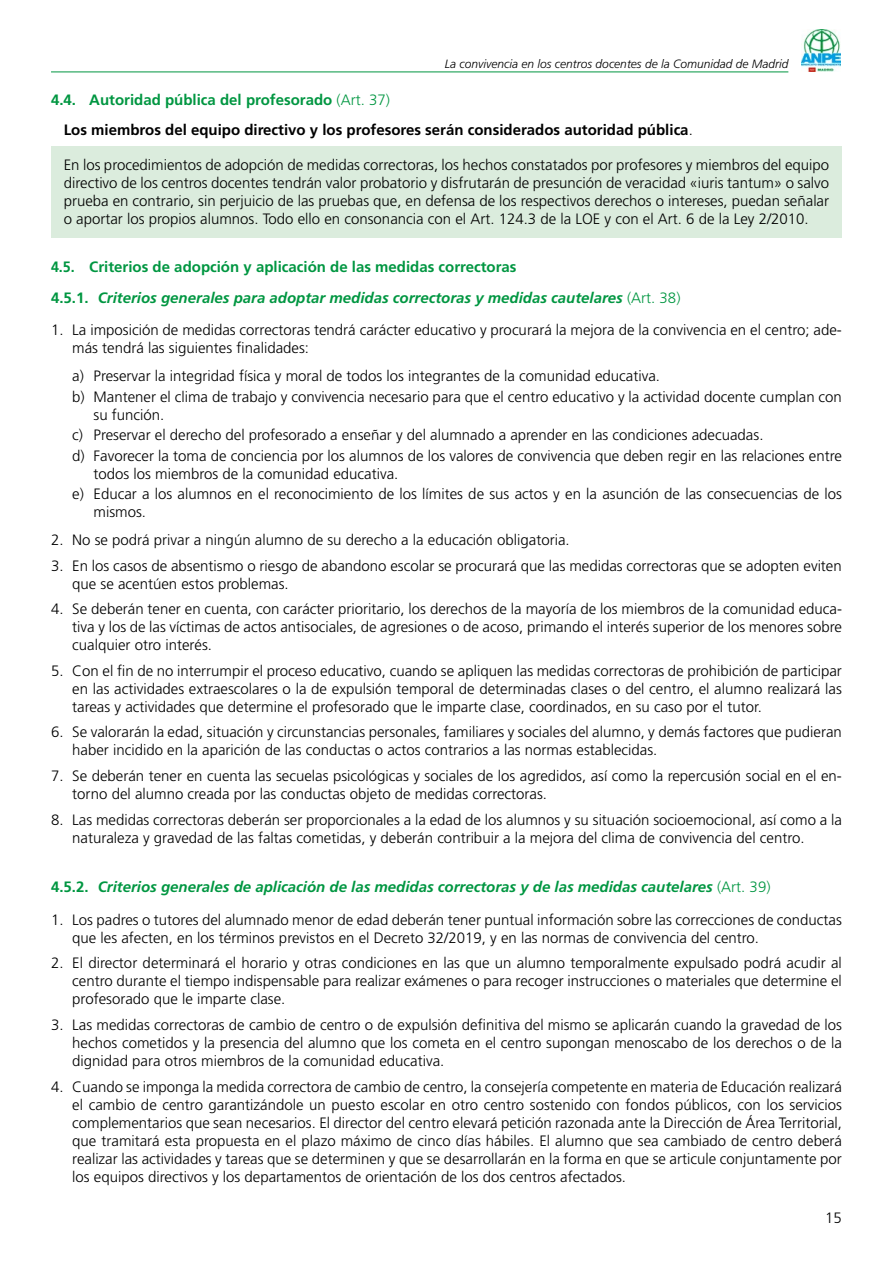
<style>
.page{position:relative;width:893px;height:1263px;background:#fff}
.page>*{position:absolute;margin:0;border:0;box-sizing:border-box;transform-origin:0 0}
.t1{font:300 15px/18px "Frutiger";color:#000}
.t2{font:italic 700 15px/30.8px "Frutiger";color:#009641}
.t3{font:700 15px/29.7px "Frutiger";color:#000}
.t4{font:italic 300 12px "Frutiger";color:#000}
.s1{color:#009641}
.s2{font-weight:300;color:#009641}
.s3{font-weight:300}
.s4{font-style:normal}
.s5{font-weight:300;font-style:normal}
</style>
<div class="page">
<img style="left:802px;top:29px;width:38px;height:43px">
<hr style="left:51px;top:72px;width:737px;height:1px;background:#009641">
<div style="left:51px;top:147px;width:791px;height:91px;background:#dbecdd"></div>
<p class="t4" style="left:445px;top:57px;width:345px">La convivencia en los centros docentes de la Comunidad de Madrid</p>
<p class="t3" style="left:64px;top:85px;width:631px;text-indent:-13px"><span class="s1">4.4. Autoridad pública del profesorado</span> <span class="s2">(Art. 37)<br></span>Los miembros del equipo directivo y los profesores serán considerados autoridad pública<span class="s3">.</span></p>
<p class="t1" style="left:64px;top:156px;width:767px;text-align:justify">En los procedimientos de adopción de medidas correctoras, los hechos constatados por profesores y miembros del equipo directivo de los centros docentes tendrán valor probatorio y disfrutarán de presunción de veracidad «iuris tantum» o salvo prueba en contrario, sin perjuicio de las pruebas que, en defensa de los respectivos derechos o intereses, puedan señalar o aportar los propios alumnos. Todo ello en consonancia con el Art. 124.3 de la LOE y con el Art. 6 de la Ley 2/2010.</p>
<p class="t2" style="left:51px;top:251px;width:631px"><span class="s4">4.5. Criterios de adopción y aplicación de las medidas correctoras<br>4.5.1.</span> Criterios generales para adoptar medidas correctoras y medidas cautelares <span class="s5">(Art. 38)</span></p>
<p class="t1" style="left:72px;top:321px;width:771px;text-indent:-21px">1. La imposición de medidas correctoras tendrá carácter educativo y procurará la mejora de la convivencia en el centro; ade&shy;más tendrá las siguientes finalidades:</p>
<p class="t1" style="left:72px;top:366px;width:771px;line-height:20.5px">a) Preservar la integridad física y moral de todos los integrantes de la comunidad educativa.<br>b) Mantener el clima de trabajo y convivencia necesario para que el centro educativo y la actividad docente cumplan con</p>
<p class="t1" style="left:72px;top:404px;width:771px;line-height:20.5px;text-indent:21px">su función.<br>c) Preservar el derecho del profesorado a enseñar y del alumnado a aprender en las condiciones adecuadas.<br>d) Favorecer la toma de conciencia por los alumnos de los valores de convivencia que deben regir en las relaciones entre</p>
<p class="t1" style="left:72px;top:463px;width:771px;line-height:20.5px;text-indent:21px">todos los miembros de la comunidad educativa.<br>e) Educar a los alumnos en el reconocimiento de los límites de sus actos y en la asunción de las consecuencias de los</p>
<p class="t1" style="left:94px;top:503px;width:54px">mismos.</p>
<p class="t1" style="left:51px;top:531px;width:520px">2. No se podrá privar a ningún alumno de su derecho a la educación obligatoria.</p>
<p class="t1" style="left:72px;top:556px;width:771px;text-indent:-21px">3. En los casos de absentismo o riesgo de abandono escolar se procurará que las medidas correctoras que se adopten eviten que se acentúen estos problemas.</p>
<p class="t1" style="left:72px;top:600px;width:771px;text-align:justify;text-indent:-21px">4. Se deberán tener en cuenta, con carácter prioritario, los derechos de la mayoría de los miembros de la comunidad educa&shy;tiva y los de las víctimas de actos antisociales, de agresiones o de acoso, primando el interés superior de los menores sobre cualquier otro interés.</p>
<p class="t1" style="left:72px;top:662px;width:771px;text-align:justify;text-indent:-21px">5. Con el fin de no interrumpir el proceso educativo, cuando se apliquen las medidas correctoras de prohibición de participar en las actividades extraescolares o la de expulsión temporal de determinadas clases o del centro, el alumno realizará las tareas y actividades que determine el profesorado que le imparte clase, coordinados, en su caso por el tutor.</p>
<p class="t1" style="left:72px;top:723px;width:771px;text-indent:-21px">6. Se valorarán la edad, situación y circunstancias personales, familiares y sociales del alumno, y demás factores que pudieran haber incidido en la aparición de las conductas o actos contrarios a las normas establecidas.</p>
<p class="t1" style="left:72px;top:767px;width:771px;text-indent:-21px">7. Se deberán tener en cuenta las secuelas psicológicas y sociales de los agredidos, así como la repercusión social en el en&shy;torno del alumno creada por las conductas objeto de medidas correctoras.</p>
<p class="t1" style="left:72px;top:810px;width:771px;text-indent:-21px">8. Las medidas correctoras deberán ser proporcionales a la edad de los alumnos y su situación socioemocional, así como a la naturaleza y gravedad de las faltas cometidas, y deberán contribuir a la mejora del clima de convivencia del centro.</p>
<p class="t2" style="left:51px;top:871px;width:721px"><span class="s4">4.5.2.</span> Criterios generales de aplicación de las medidas correctoras y de las medidas cautelares <span class="s5">(Art. 39)</span></p>
<p class="t1" style="left:72px;top:910px;width:771px;text-indent:-21px">1. Los padres o tutores del alumnado menor de edad deberán tener puntual información sobre las correcciones de conductas que les afecten, en los términos previstos en el Decreto 32/2019, y en las normas de convivencia del centro.</p>
<p class="t1" style="left:72px;top:954px;width:771px;text-align:justify;text-indent:-21px">2. El director determinará el horario y otras condiciones en las que un alumno temporalmente expulsado podrá acudir al centro durante el tiempo indispensable para realizar exámenes o para recoger instrucciones o materiales que determine el profesorado que le imparte clase.</p>
<p class="t1" style="left:72px;top:1016px;width:771px;text-align:justify;text-indent:-21px">3. Las medidas correctoras de cambio de centro o de expulsión definitiva del mismo se aplicarán cuando la gravedad de los hechos cometidos y la presencia del alumno que los cometa en el centro supongan menoscabo de los derechos o de la dignidad para otros miembros de la comunidad educativa.</p>
<p class="t1" style="left:72px;top:1077px;width:771px;text-align:justify;text-indent:-21px">4. Cuando se imponga la medida correctora de cambio de centro, la consejería competente en materia de Educación realizará el cambio de centro garantizándole un puesto escolar en otro centro sostenido con fondos públicos, con los servicios complementarios que sean necesarios. El director del centro elevará petición razonada ante la Dirección de Área Territorial, que tramitará esta propuesta en el plazo máximo de cinco días hábiles. El alumno que sea cambiado de centro deberá realizar las actividades y tareas que se determinen y que se desarrollarán en la forma en que se articule conjuntamente por los equipos directivos y los departamentos de orientación de los dos centros afectados.</p>
<p class="t1" style="left:825px;top:1208px;width:18px">15</p>
</div>
